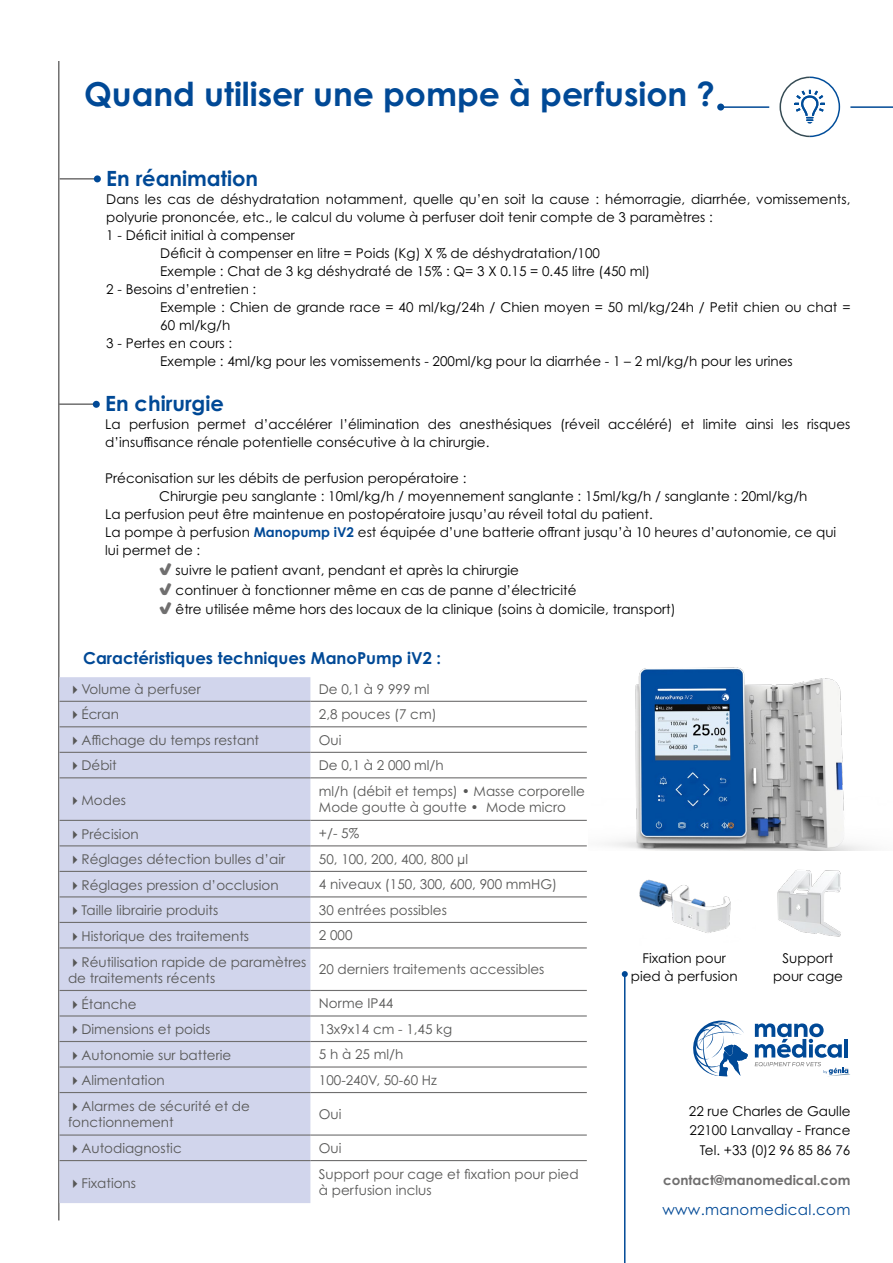
<style>
.page{position:relative;width:893px;height:1263px;background:#fff}
.page>*{position:absolute;margin:0;border:0;box-sizing:border-box;transform-origin:0 0}
.Titre_bleu{font:700 33px "Century Gothic Pro";color:#004996}
.paragraphe{font:700 21px "Century Gothic Pro";color:#004996}
.paragraphe-2{font:700 16.5px "Century Gothic Pro";color:#004996}
.t1{font:15px "Century Gothic Pro";letter-spacing:.02em;color:#004996}
.paragraphe-3{font:13.5px/18px "Century Gothic Pro";color:#000}
.paragraphe-4{font:13.5px "Century Gothic Pro";color:#575756}
.t2{font:700 13.5px "Century Gothic Pro";color:#706f6f}
.s1{font-weight:700;color:#004996}
.s2{font-family:"Coiny";font-size:16.5px;color:#706f6f}
</style>
<div class="page">
<hr style="left:58px;top:43px;width:2px;height:1177px;background:#706f6f">
<svg style="left:693px;top:1020px;width:55px;height:56px"></svg>
<svg style="left:755px;top:1023px;width:95px;height:53px"></svg>
<hr style="left:720px;top:106px;width:173px;height:2px;background:#004996">
<div style="left:717px;top:104px;width:7px;height:7px;background:#004996;border-radius:50%"></div>
<img style="left:608px;top:667px;width:262px;height:183px">
<div style="left:45px;top:20px;width:39px;height:41px;background:#fff"></div>
<img style="left:639px;top:879px;width:92px;height:54px">
<div style="left:60px;top:677px;width:250px;height:526px;background:#d1d5ec"></div>
<hr style="left:60px;top:701px;width:250px;height:1px;background:#706f6f">
<hr style="left:60px;top:726px;width:250px;height:1px;background:#706f6f">
<hr style="left:60px;top:752px;width:250px;height:1px;background:#706f6f">
<hr style="left:310px;top:752px;width:277px;height:1px;background:#706f6f">
<hr style="left:60px;top:777px;width:250px;height:1px;background:#706f6f">
<hr style="left:310px;top:777px;width:277px;height:1px;background:#706f6f">
<hr style="left:60px;top:820px;width:250px;height:1px;background:#706f6f">
<hr style="left:310px;top:820px;width:277px;height:1px;background:#706f6f">
<hr style="left:60px;top:845px;width:250px;height:1px;background:#706f6f">
<hr style="left:310px;top:845px;width:277px;height:1px;background:#706f6f">
<hr style="left:60px;top:871px;width:250px;height:1px;background:#706f6f">
<hr style="left:310px;top:871px;width:277px;height:1px;background:#706f6f">
<hr style="left:60px;top:896px;width:250px;height:1px;background:#706f6f">
<hr style="left:310px;top:896px;width:277px;height:1px;background:#706f6f">
<hr style="left:60px;top:922px;width:250px;height:1px;background:#706f6f">
<hr style="left:310px;top:922px;width:277px;height:1px;background:#706f6f">
<hr style="left:60px;top:947px;width:250px;height:1px;background:#706f6f">
<hr style="left:310px;top:947px;width:277px;height:1px;background:#706f6f">
<hr style="left:60px;top:990px;width:250px;height:1px;background:#706f6f">
<hr style="left:310px;top:990px;width:277px;height:1px;background:#706f6f">
<hr style="left:60px;top:1015px;width:250px;height:1px;background:#706f6f">
<hr style="left:310px;top:1015px;width:277px;height:1px;background:#706f6f">
<hr style="left:60px;top:1041px;width:250px;height:1px;background:#706f6f">
<hr style="left:310px;top:1041px;width:277px;height:1px;background:#706f6f">
<hr style="left:60px;top:1066px;width:250px;height:1px;background:#706f6f">
<hr style="left:310px;top:1066px;width:277px;height:1px;background:#706f6f">
<hr style="left:60px;top:1092px;width:250px;height:1px;background:#706f6f">
<hr style="left:310px;top:1092px;width:277px;height:1px;background:#706f6f">
<hr style="left:60px;top:1134px;width:250px;height:1px;background:#706f6f">
<hr style="left:310px;top:1134px;width:277px;height:1px;background:#706f6f">
<hr style="left:60px;top:1160px;width:250px;height:1px;background:#706f6f">
<hr style="left:310px;top:1160px;width:277px;height:1px;background:#706f6f">
<hr style="left:310px;top:701px;width:277px;height:1px;background:#706f6f">
<hr style="left:310px;top:726px;width:277px;height:1px;background:#706f6f">
<div style="left:769px;top:66px;width:81px;height:81px;border:21px solid #fff;border-radius:50%"></div>
<svg style="left:779px;top:77px;width:61px;height:60px"></svg>
<hr style="left:60px;top:178px;width:39px;height:2px;background:#706f6f">
<div style="left:94px;top:175px;width:7px;height:7px;background:#004996;border-radius:50%"></div>
<hr style="left:58px;top:403px;width:39px;height:2px;background:#706f6f">
<div style="left:93px;top:401px;width:7px;height:7px;background:#004996;border-radius:50%"></div>
<img style="left:777px;top:869px;width:64px;height:68px">
<hr style="left:624px;top:974px;width:1px;height:289px;background:#004996">
<svg style="left:622px;top:971px;width:6px;height:6px"></svg>
<p class="Titre_bleu" style="left:84px;top:74px;width:632px">Quand utiliser une pompe à perfusion ?</p>
<p class="paragraphe" style="left:106px;top:165px;width:153px">En réanimation</p>
<p class="paragraphe-3" style="left:106px;top:190px;width:746px">Dans les cas de déshydratation notamment, quelle qu’en soit la cause : hémorragie, diarrhée, vomissements,</p>
<p class="paragraphe-3" style="left:106px;top:208px;width:608px">polyurie prononcée, etc., le calcul du volume à perfuser doit tenir compte de 3 paramètres :<br>1 - Déficit initial à compenser</p>
<p class="paragraphe-3" style="left:160px;top:244px;width:441px">Déficit à compenser en litre = Poids (Kg) X % de déshydratation/100</p>
<p class="paragraphe-3" style="left:160px;top:262px;width:491px">Exemple : Chat de 3 kg déshydraté de 15% : Q= 3 X 0.15 = 0.45 litre (450 ml)</p>
<p class="paragraphe-3" style="left:106px;top:280px;width:152px">2 - Besoins d’entretien :</p>
<p class="paragraphe-3" style="left:160px;top:298px;width:692px">Exemple : Chien de grande race = 40 ml/kg/24h / Chien moyen = 50 ml/kg/24h / Petit chien ou chat =</p>
<p class="paragraphe-3" style="left:160px;top:316px;width:71px">60 ml/kg/h</p>
<p class="paragraphe-3" style="left:106px;top:334px;width:127px">3 - Pertes en cours :</p>
<p class="paragraphe-3" style="left:160px;top:352px;width:634px">Exemple : 4ml/kg pour les vomissements - 200ml/kg pour la diarrhée - 1 – 2 ml/kg/h pour les urines</p>
<p class="paragraphe" style="left:105px;top:390px;width:120px">En chirurgie</p>
<p class="paragraphe-3" style="left:105px;top:415px;width:747px">La perfusion permet d’accélérer l’élimination des anesthésiques (réveil accéléré) et limite ainsi les risques</p>
<p class="paragraphe-3" style="left:105px;top:433px;width:386px">d’insuffisance rénale potentielle consécutive à la chirurgie.</p>
<p class="paragraphe-3" style="left:105px;top:469px;width:363px">Préconisation sur les débits de perfusion peropératoire :</p>
<p class="paragraphe-3" style="left:105px;top:487px;width:732px;text-indent:54px">Chirurgie peu sanglante : 10ml/kg/h / moyennement sanglante : 15ml/kg/h / sanglante : 20ml/kg/h<br>La perfusion peut être maintenue en postopératoire jusqu’au réveil total du patient.<br>La pompe à perfusion <span class="s1">Manopump iV2</span> est équipée d’une batterie offrant jusqu’à 10 heures d’autonomie, ce qui lui permet de :</p>
<p class="paragraphe-3" style="left:159px;top:561px;width:361px"><span class="s2">√</span> suivre le patient avant, pendant et après la chirurgie</p>
<p class="paragraphe-3" style="left:159px;top:580px;width:419px"><span class="s2">√</span> continuer à fonctionner même en cas de panne d’électricité</p>
<p class="paragraphe-3" style="left:159px;top:600px;width:518px"><span class="s2">√</span> être utilisée même hors des locaux de la clinique (soins à domicile, transport)</p>
<p class="paragraphe-2" style="left:83px;top:648px;width:360px">Caractéristiques techniques ManoPump iV2 :</p>
<p class="paragraphe-4" style="left:68px;top:681px;width:134px">✔Volume à perfuser</p>
<p class="paragraphe-4" style="left:319px;top:681px;width:112px">De 0,1 à 9 999 ml</p>
<p class="paragraphe-4" style="left:68px;top:706px;width:52px">✔Écran</p>
<p class="paragraphe-4" style="left:319px;top:706px;width:119px">2,8 pouces (7 cm)</p>
<p class="paragraphe-4" style="left:68px;top:732px;width:193px">✔Affichage du temps restant</p>
<p class="paragraphe-4" style="left:319px;top:731px;width:24px">Oui</p>
<p class="paragraphe-4" style="left:68px;top:757px;width:50px">✔Débit</p>
<p class="paragraphe-4" style="left:319px;top:757px;width:126px">De 0,1 à 2 000 ml/h</p>
<p class="paragraphe-4" style="left:68px;top:791px;width:60px">✔Modes</p>
<p class="paragraphe-4" style="left:319px;top:783px;width:267px">ml/h (débit et temps) • Masse corporelle</p>
<p class="paragraphe-4" style="left:319px;top:799px;width:249px">Mode goutte à goutte • Mode micro</p>
<p class="paragraphe-4" style="left:68px;top:825px;width:72px">✔Précision</p>
<p class="paragraphe-4" style="left:319px;top:825px;width:42px">+/- 5%</p>
<p class="paragraphe-4" style="left:68px;top:851px;width:219px">✔Réglages détection bulles d’air</p>
<p class="paragraphe-4" style="left:319px;top:850px;width:151px">50, 100, 200, 400, 800 µl</p>
<p class="paragraphe-4" style="left:68px;top:876px;width:212px">✔Réglages pression d’occlusion</p>
<p class="paragraphe-4" style="left:319px;top:876px;width:240px">4 niveaux (150, 300, 600, 900 mmHG)</p>
<p class="paragraphe-4" style="left:68px;top:902px;width:152px">✔Taille librairie produits</p>
<p class="paragraphe-4" style="left:319px;top:901px;width:129px">30 entrées possibles</p>
<p class="paragraphe-4" style="left:68px;top:927px;width:183px">✔Historique des traitements</p>
<p class="paragraphe-4" style="left:319px;top:927px;width:35px">2 000</p>
<p class="paragraphe-4" style="left:68px;top:953px;width:240px">✔Réutilisation rapide de paramètres</p>
<p class="paragraphe-4" style="left:68px;top:969px;width:149px">de traitements récents</p>
<p class="paragraphe-4" style="left:319px;top:961px;width:227px">20 derniers traitements accessibles</p>
<p class="paragraphe-4" style="left:68px;top:995px;width:70px">✔Étanche</p>
<p class="paragraphe-4" style="left:319px;top:995px;width:76px">Norme IP44</p>
<p class="paragraphe-4" style="left:68px;top:1021px;width:144px">✔Dimensions et poids</p>
<p class="paragraphe-4" style="left:319px;top:1020px;width:135px">13x9x14 cm - 1,45 kg</p>
<p class="paragraphe-4" style="left:68px;top:1046px;width:165px">✔Autonomie sur batterie</p>
<p class="paragraphe-4" style="left:319px;top:1046px;width:86px">5 h à 25 ml/h</p>
<p class="paragraphe-4" style="left:68px;top:1072px;width:98px">✔Alimentation</p>
<p class="paragraphe-4" style="left:319px;top:1072px;width:119px">100-240V, 50-60 Hz</p>
<p class="paragraphe-4" style="left:68px;top:1098px;width:183px">✔Alarmes de sécurité et de</p>
<p class="paragraphe-4" style="left:68px;top:1114px;width:107px">fonctionnement</p>
<p class="paragraphe-4" style="left:319px;top:1106px;width:24px">Oui</p>
<p class="paragraphe-4" style="left:68px;top:1140px;width:115px">✔Autodiagnostic</p>
<p class="paragraphe-4" style="left:319px;top:1140px;width:24px">Oui</p>
<p class="paragraphe-4" style="left:68px;top:1174px;width:70px">✔Fixations</p>
<p class="paragraphe-4" style="left:319px;top:1166px;width:261px">Support pour cage et fixation pour pied</p>
<p class="paragraphe-4" style="left:319px;top:1182px;width:114px">à perfusion inclus</p>
<p class="paragraphe-3" style="left:631px;top:948px;width:108px;text-align:center">Fixation pour pied à perfusion</p>
<p class="paragraphe-3" style="left:782px;top:949px;width:52px">Support</p>
<p class="paragraphe-3" style="left:773px;top:967px;width:71px">pour cage</p>
<p class="paragraphe-3" style="left:689px;top:1101px;width:163px">22 rue Charles de Gaulle</p>
<p class="paragraphe-3" style="left:689px;top:1121px;width:162px">22100 Lanvallay - France</p>
<p class="paragraphe-3" style="left:700px;top:1140px;width:152px">Tel. +33 (0)2 96 85 86 76</p>
<p class="t2" style="left:663px;top:1171px;width:189px">contact@manomedical.com</p>
<p class="t1" style="left:662px;top:1200px;width:190px">www.manomedical.com</p>
</div>
